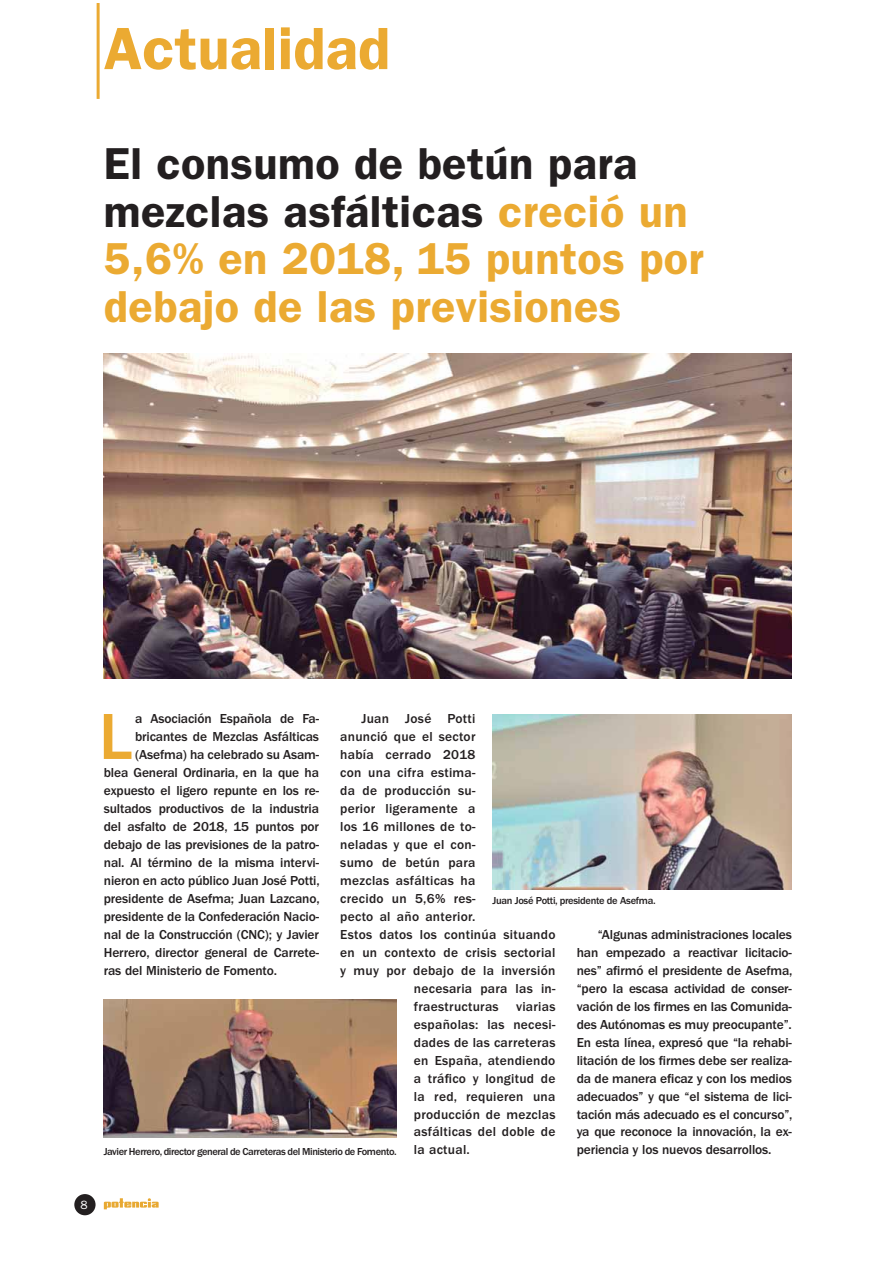
<style>
.page{position:relative;width:893px;height:1263px;background:#fff}
.page>*{position:absolute;margin:0;border:0;box-sizing:border-box;transform-origin:0 0}
.t1{font:500 67.35px "ITC Franklin Gothic Std";color:#ebaa32}
.t2{font:600 59.85px "ITC Franklin Gothic Std";color:#ebaa32}
.t3{font:600 45px/48px "ITC Franklin Gothic Std";letter-spacing:.01em;color:#ebaa32}
.t4{font:500 13.5px/18px "ITC Franklin Gothic Std";letter-spacing:-.01em;color:#231f20;text-align:justify}
.t5{font:500 13.5px "ITC Franklin Gothic Std";letter-spacing:.02em;color:#231f20}
.t6{font:12px "ITC Franklin Gothic Std";color:#fff}
.t7{font:500 10.5px "ITC Franklin Gothic Std";letter-spacing:-.04em;color:#231f20}
.s1{color:#231f20}
</style>
<div class="page">
<div style="left:74px;top:1194px;width:22px;height:21px;background:#231f20;border-radius:50%"></div>
<svg style="left:104px;top:1198px;width:55px;height:11px"></svg>
<hr style="left:97px;top:3px;width:3px;height:96px;background:#ebaa32">
<img style="left:104px;top:354px;width:688px;height:325px">
<img style="left:104px;top:999px;width:293px;height:138px">
<img style="left:492px;top:715px;width:300px;height:174px">
<h2 class="t2" style="left:104px;top:26px;width:288px">Actualidad</h2>
<h3 class="t3" style="left:104px;top:142px;width:601px"><span class="s1">El consumo de betún para mezclas asfálticas</span> creció un<br>5,6% en 2018, 15 puntos por debajo de las previsiones</h3>
<h1 class="t1" style="left:99px;top:711px;width:35px">L</h1>
<p class="t4" style="left:135px;top:710px;width:185px">a Asociación Española de Fa-</p>
<p class="t5" style="left:361px;top:713px;width:115px">Juan José Potti</p>
<p class="t5" style="left:340px;top:731px;width:137px">anunció que el sector</p>
<p class="t5" style="left:340px;top:749px;width:137px">había cerrado 2018</p>
<p class="t5" style="left:340px;top:767px;width:137px">con una cifra estima-</p>
<p class="t5" style="left:340px;top:785px;width:137px">da de producción su-</p>
<p class="t5" style="left:340px;top:803px;width:137px">perior ligeramente a</p>
<p class="t5" style="left:340px;top:821px;width:137px">los 16 millones de to-</p>
<p class="t5" style="left:340px;top:839px;width:137px">neladas y que el con-</p>
<p class="t5" style="left:340px;top:857px;width:137px">sumo de betún para</p>
<p class="t5" style="left:340px;top:875px;width:137px">mezclas asfálticas ha</p>
<p class="t5" style="left:340px;top:893px;width:137px">crecido un 5,6% res-</p>
<p class="t5" style="left:340px;top:911px;width:137px">pecto al año anterior.</p>
<p class="t5" style="left:340px;top:929px;width:217px">Estos datos los continúa situando</p>
<p class="t5" style="left:340px;top:947px;width:217px">en un contexto de crisis sectorial</p>
<p class="t5" style="left:340px;top:965px;width:217px">y muy por debajo de la inversión</p>
<p class="t5" style="left:414px;top:983px;width:143px">necesaria para las in-</p>
<p class="t5" style="left:414px;top:1001px;width:86px">fraestructuras</p>
<p class="t4" style="left:135px;top:728px;width:185px">bricantes de Mezclas Asfálticas</p>
<p class="t4" style="left:135px;top:746px;width:185px">(Asefma) ha celebrado su Asam-</p>
<p class="t4" style="left:104px;top:764px;width:217px">blea General Ordinaria, en la que ha</p>
<p class="t4" style="left:104px;top:782px;width:217px">expuesto el ligero repunte en los re-</p>
<p class="t4" style="left:104px;top:800px;width:217px">sultados productivos de la industria</p>
<p class="t4" style="left:104px;top:818px;width:217px">del asfalto de 2018, 15 puntos por</p>
<p class="t4" style="left:104px;top:836px;width:217px">debajo de las previsiones de la patro-</p>
<p class="t4" style="left:104px;top:854px;width:217px">nal. Al término de la misma intervi-</p>
<p class="t4" style="left:104px;top:872px;width:217px">nieron en acto público Juan José Potti,</p>
<p class="t4" style="left:104px;top:890px;width:217px">presidente de Asefma; Juan Lazcano,</p>
<p class="t4" style="left:104px;top:908px;width:217px">presidente de la Confederación Nacio-</p>
<p class="t4" style="left:104px;top:926px;width:217px">nal de la Construcción (CNC); y Javier</p>
<p class="t4" style="left:104px;top:944px;width:217px">Herrero, director general de Carrete-</p>
<p class="t4" style="left:104px;top:962px;width:175px">ras del Ministerio de Fomento.</p>
<p class="t7" style="left:492px;top:897px;width:165px">Juan José Potti, presidente de Asefma.</p>
<p class="t4" style="left:577px;top:926px;width:217px;text-indent:21px">“Algunas administraciones locales han empezado a reactivar licitacio&shy;nes” afirmó el presidente de Asefma, “pero la escasa actividad de conser&shy;vación de los firmes en las Comunida&shy;des Autónomas es muy preocupante”.<br>En esta línea, expresó que “la rehabi&shy;litación de los firmes debe ser realiza&shy;da de manera eficaz y con los medios adecuados” y que “el sistema de lici&shy;tación más adecuado es el concurso”, ya que reconoce la innovación, la ex&shy;periencia y los nuevos desarrollos.</p>
<p class="t4" style="left:414px;top:998px;width:143px;text-indent:102px">viarias españolas: las necesi&shy;dades de las carreteras en España, atendiendo a tráfico y longitud de la red, requieren una producción de mezclas asfálticas del doble de la actual.</p>
<p class="t7" style="left:104px;top:1148px;width:295px">Javier Herrero, director general de Carreteras del Ministerio de Fomento.</p>
<p class="t6" style="left:80px;top:1200px;width:9px">8</p>
</div>
